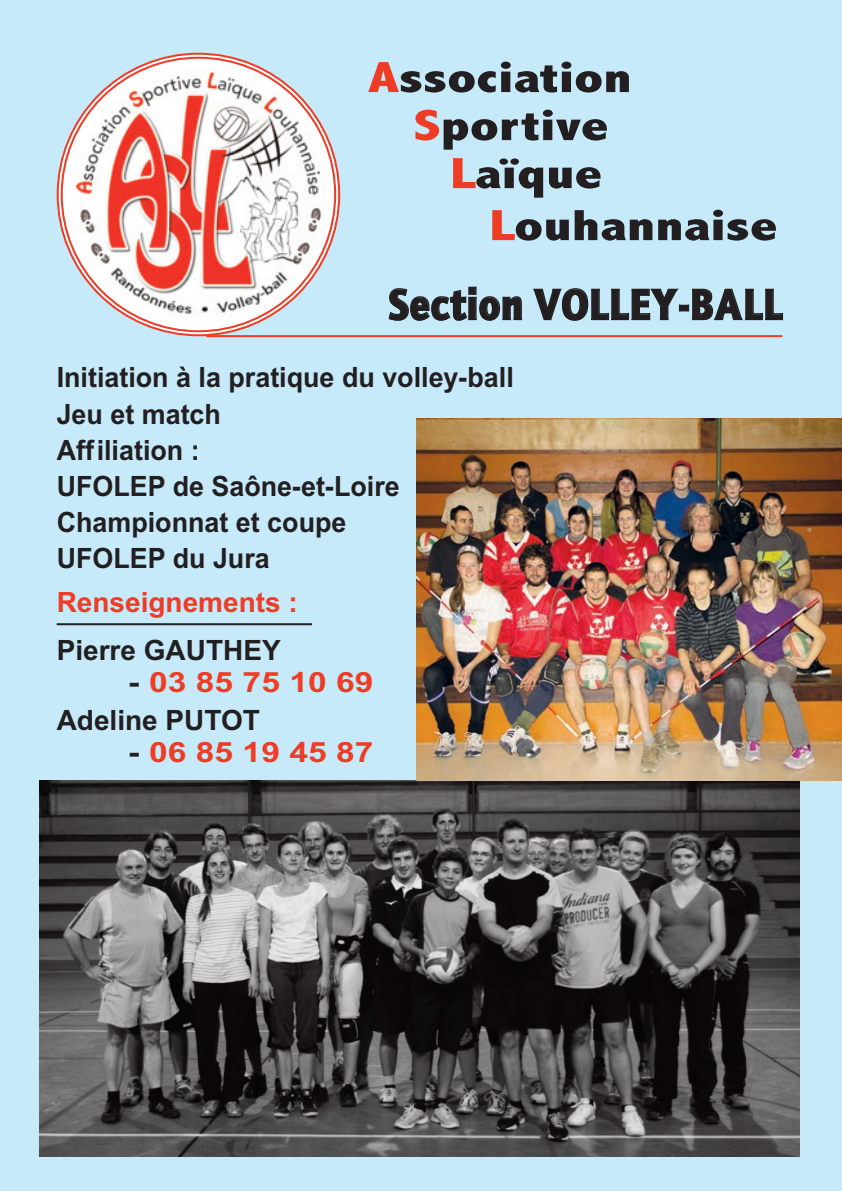
<style>
.page{position:relative;width:842px;height:1191px;background:#c6eafa}
.page>*{position:absolute;margin:0;border:0;box-sizing:border-box;transform-origin:0 0}
.t1{font:800 condensed 44px "Abadi";color:#231f20;scale:1.35 1}
.t2{font:900 44px "AT Quay Sans";letter-spacing:.01em;color:#231f20;scale:.9 1}
.t3{font:700 28px/36px "Arial";color:#231f20;scale:.96 1}
.t4{font:700 28px/38px "Arial";color:#231f20;scale:1.2 1}
.t5{font:700 28px "Arial";color:#ef3c25}
.t6{font:700 28px "Arial";color:#231f20}
.t7{font:700 28px "Arial";color:#ef3c25;scale:1.2 1}
.s1{color:#ef3c25}
.s2{color:#231f20}
</style>
<div class="page">
<img style="left:40px;top:780px;width:759px;height:376px">
<img style="left:416px;top:418px;width:426px;height:362px">
<hr style="left:57px;top:623px;width:255px;height:2px;background:#231f20">
<svg style="left:56px;top:52px;width:285px;height:285px"></svg>
<svg style="left:60px;top:56px;width:277px;height:277px"></svg>
<svg style="left:388px;top:286px;width:135px;height:35px"></svg>
<svg style="left:533px;top:288px;width:251px;height:33px"></svg>
<hr style="left:206px;top:335px;width:576px;height:2px;background:#ef3c25">
<h1 class="t1" style="left:368px;top:51px;width:197px"><span class="s1">A</span>ssociation</h1>
<h1 class="t1" style="left:414px;top:99px;width:146px"><span class="s1">S</span>portive</h1>
<h1 class="t1" style="left:450px;top:147px;width:114px"><span class="s1">L</span>aïque</h1>
<h1 class="t1" style="left:489px;top:199px;width:215px"><span class="s1">L</span>ouhannaise</h1>
<h1 class="t2" style="left:388px;top:277px;width:440px">Section VOLLEY-BALL</h1>
<p class="t3" style="left:57px;top:360px;width:478px">Initiation à la pratique du volley-ball<br>Jeu et match<br>Affiliation :<br>UFOLEP de Saône-et-Loire<br>Championnat et coupe<br>UFOLEP du Jura</p>
<p class="t5" style="left:57px;top:585px;width:243px">Renseignements :</p>
<p class="t6" style="left:57px;top:633px;width:226px">Pierre GAUTHEY</p>
<p class="t4" style="left:57px;top:663px;width:265px;text-indent:72px">- <span class="s1">03 85 75 10 69<br></span>Adeline PUTOT</p>
<p class="t7" style="left:129px;top:735px;width:205px"><span class="s2">-</span> 06 85 19 45 87</p>
</div>
